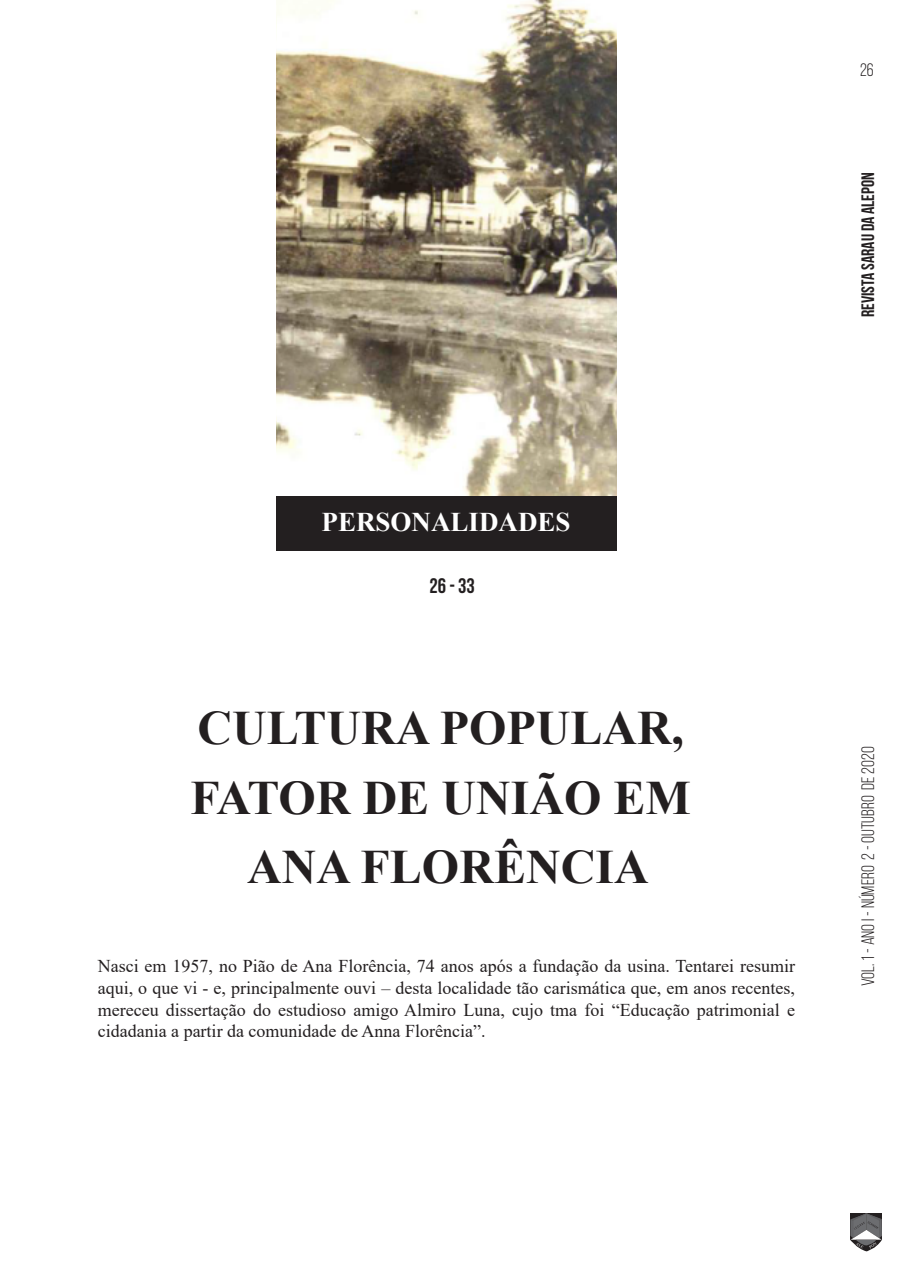
<style>
.page{position:relative;width:910px;height:1280px;background:#fff}
.page>*{position:absolute;margin:0;border:0;box-sizing:border-box;transform-origin:0 0}
.t1{font:700 48px/69.6px "Times New Roman";color:#231f20;text-align:center}
.t2{font:700 27px "Times New Roman";color:#fff}
.t3{font:700 21px "Bebas Neue";color:#231f20}
.t4{font:18px/21.6px "Times New Roman";color:#231f20;text-align:justify}
.t5{font:18px "Bebas Neue";color:#231f20}
.t6{font:700 18px "Bebas Neue";color:#231f20}
</style>
<div class="page">
<svg style="left:850px;top:1213px;width:32px;height:38px"></svg>
<div style="left:276px;top:6px;width:341px;height:545px;background:#231f20"></div>
<img style="left:276px;top:0;width:341px;height:495px">
<p class="t5" style="left:860px;top:60px;width:15px">26</p>
<p class="t6" style="left:858px;top:317px;width:146px;rotate:-90deg">REVISTA sarau da alepon</p>
<h2 class="t2" style="left:322px;top:503px;width:251px">PERSONALIDADES</h2>
<p class="t3" style="left:429px;top:574px;width:47px">26 - 33</p>
<h1 class="t1" style="left:191px;top:692px;width:501px">CULTURA POPULAR,<br>FATOR DE UNIÃO EM<br>ANA FLORÊNCIA</h1>
<p class="t4" style="left:98px;top:955px;width:699px">Nasci em 1957, no Pião de Ana Florência, 74 anos após a fundação da usina. Tentarei resumir aqui, o que vi - e, principalmente ouvi – desta localidade tão carismática que, em anos recentes, mereceu dissertação do estudioso amigo Almiro Luna, cujo tma foi “Educação patrimonial e cidadania a partir da comunidade de Anna Florência”.</p>
<p class="t5" style="left:858px;top:986px;width:242px;rotate:-90deg">VOL. 1 - ANO I - NÚMERO 2 - outubro dE 2020</p>
</div>
